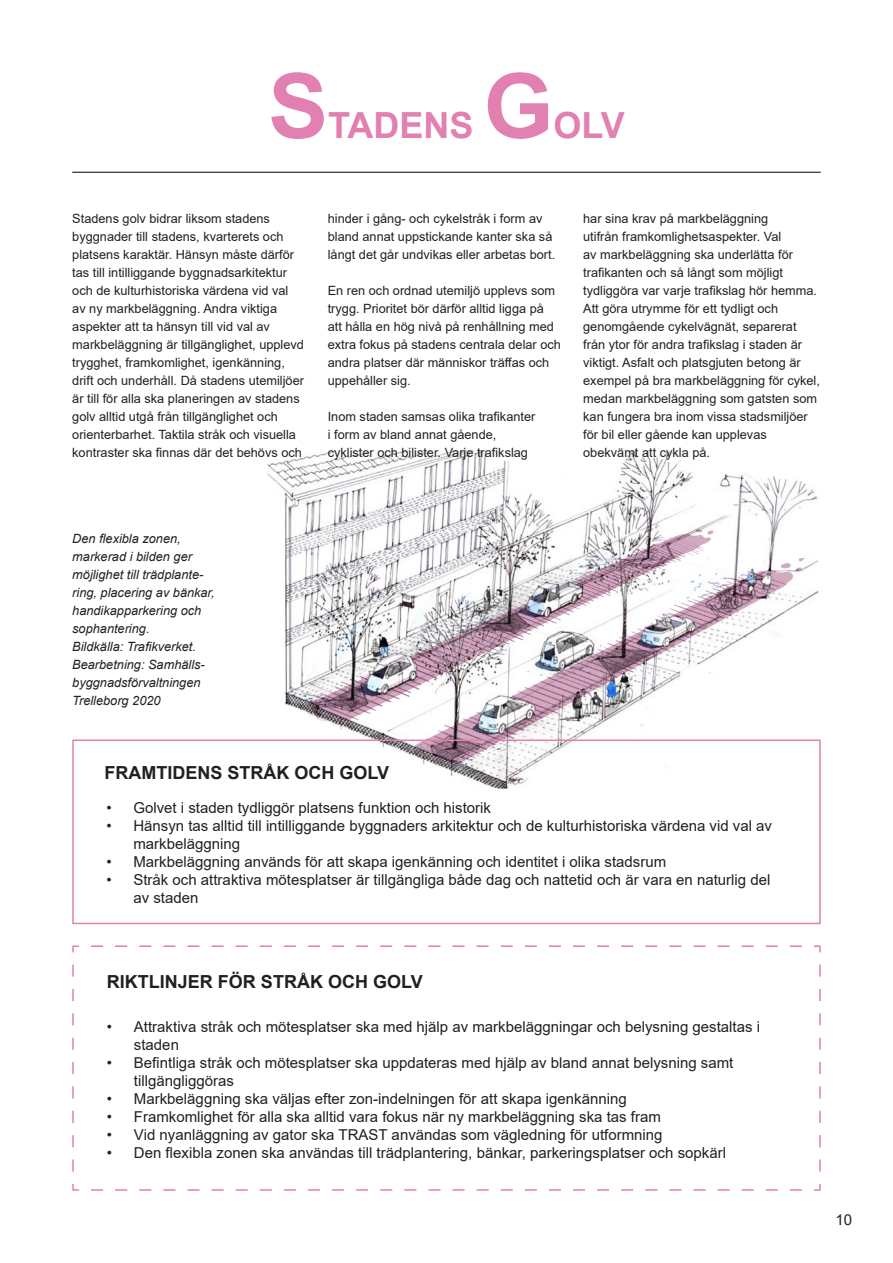
<style>
.page{position:relative;width:893px;height:1263px;background:#fff}
.page>*{position:absolute;margin:0;border:0;box-sizing:border-box;transform-origin:0 0}
.t1{font:700 90px "Arial";color:#e280b1}
.t2{font:700 36px "Arial";color:#e280b1}
.t3{font:700 18px "Arial";color:#231f20}
.t4{font:15px/18px "Arial";color:#231f20}
.t5{font:12.75px/18px "Arial";color:#231f20}
.t6{font:italic 12.75px/18px "Arial";color:#231f20}
</style>
<div class="page">
<img style="left:267px;top:450px;width:552px;height:339px">
<hr style="left:72px;top:172px;width:749px;height:1px;background:#000">
<svg style="left:72px;top:945px;width:749px;height:246px"></svg>
<div style="left:72px;top:739px;width:749px;height:185px;border:2px solid #e280b1"></div>
<p class="t1" style="left:268px;top:43px;width:62px">S</p>
<p class="t2" style="left:328px;top:100px;width:147px">TADENS</p>
<p class="t1" style="left:483px;top:43px;width:72px">G</p>
<p class="t2" style="left:553px;top:100px;width:73px">OLV</p>
<p class="t5" style="left:72px;top:209px;width:233px">Stadens golv bidrar liksom stadens byggnader till stadens, kvarterets och platsens karaktär. Hänsyn måste därför tas till intilliggande byggnadsarkitektur och de kulturhistoriska värdena vid val av ny markbeläggning. Andra viktiga aspekter att ta hänsyn till vid val av markbeläggning är tillgänglighet, upplevd trygghet, framkomlighet, igenkänning, drift och underhåll. Då stadens utemiljöer är till för alla ska planeringen av stadens golv alltid utgå från tillgänglighet och orienterbarhet. Taktila stråk och visuella kontraster ska finnas där det behövs och</p>
<p class="t5" style="left:328px;top:209px;width:229px">hinder i gång- och cykelstråk i form av bland annat uppstickande kanter ska så långt det går undvikas eller arbetas bort.</p>
<p class="t5" style="left:328px;top:281px;width:235px">En ren och ordnad utemiljö upplevs som trygg. Prioritet bör därför alltid ligga på att hålla en hög nivå på renhållning med extra fokus på stadens centrala delar och andra platser där människor träffas och uppehåller sig.</p>
<p class="t5" style="left:328px;top:407px;width:209px">Inom staden samsas olika trafikanter i form av bland annat gående, cyklister och bilister. Varje trafikslag</p>
<p class="t5" style="left:583px;top:209px;width:238px">har sina krav på markbeläggning<br>utifrån framkomlighetsaspekter. Val<br>av markbeläggning ska underlätta för trafikanten och så långt som möjligt tydliggöra var varje trafikslag hör hemma.<br>Att göra utrymme för ett tydligt och genomgående cykelvägnät, separerat från ytor för andra trafikslag i staden är viktigt. Asfalt och platsgjuten betong är exempel på bra markbeläggning för cykel, medan markbeläggning som gatsten som kan fungera bra inom vissa stadsmiljöer för bil eller gående kan upplevas obekvämt att cykla på.</p>
<p class="t6" style="left:72px;top:530px;width:144px">Den flexibla zonen, markerad i bilden ger möjlighet till trädplante&shy;ring, placering av bänkar, handikapparkering och sophantering.</p>
<p class="t6" style="left:72px;top:638px;width:134px">Bildkälla: Trafikverket.<br>Bearbetning: Samhälls&shy;byggnadsförvaltningen<br>Trelleborg 2020</p>
<p class="t3" style="left:104px;top:760px;width:286px">FRAMTIDENS STRÅK OCH GOLV</p>
<p class="t4" style="left:106px;top:799px;width:386px">• Golvet i staden tydliggör platsens funktion och historik</p>
<p class="t4" style="left:133px;top:817px;width:640px;text-indent:-27px">• Hänsyn tas alltid till intilliggande byggnaders arkitektur och de kulturhistoriska värdena vid val av markbeläggning</p>
<p class="t4" style="left:106px;top:853px;width:561px">• Markbeläggning används för att skapa igenkänning och identitet i olika stadsrum</p>
<p class="t4" style="left:133px;top:871px;width:638px;text-indent:-27px">• Stråk och attraktiva mötesplatser är tillgängliga både dag och nattetid och är vara en naturlig del av staden</p>
<p class="t3" style="left:107px;top:969px;width:317px">RIKTLINJER FÖR STRÅK OCH GOLV</p>
<p class="t4" style="left:134px;top:1017px;width:628px;text-indent:-27px">• Attraktiva stråk och mötesplatser ska med hjälp av markbeläggningar och belysning gestaltas i staden</p>
<p class="t4" style="left:134px;top:1053px;width:601px;text-indent:-27px">• Befintliga stråk och mötesplatser ska uppdateras med hjälp av bland annat belysning samt tillgängliggöras</p>
<p class="t4" style="left:107px;top:1089px;width:521px">• Markbeläggning ska väljas efter zon-indelningen för att skapa igenkänning</p>
<p class="t4" style="left:107px;top:1107px;width:555px">• Framkomlighet för alla ska alltid vara fokus när ny markbeläggning ska tas fram</p>
<p class="t4" style="left:107px;top:1125px;width:557px">• Vid nyanläggning av gator ska TRAST användas som vägledning för utformning</p>
<p class="t4" style="left:107px;top:1143px;width:620px">• Den flexibla zonen ska användas till trädplantering, bänkar, parkeringsplatser och sopkärl</p>
<p class="t4" style="left:836px;top:1210px;width:18px">10</p>
</div>
